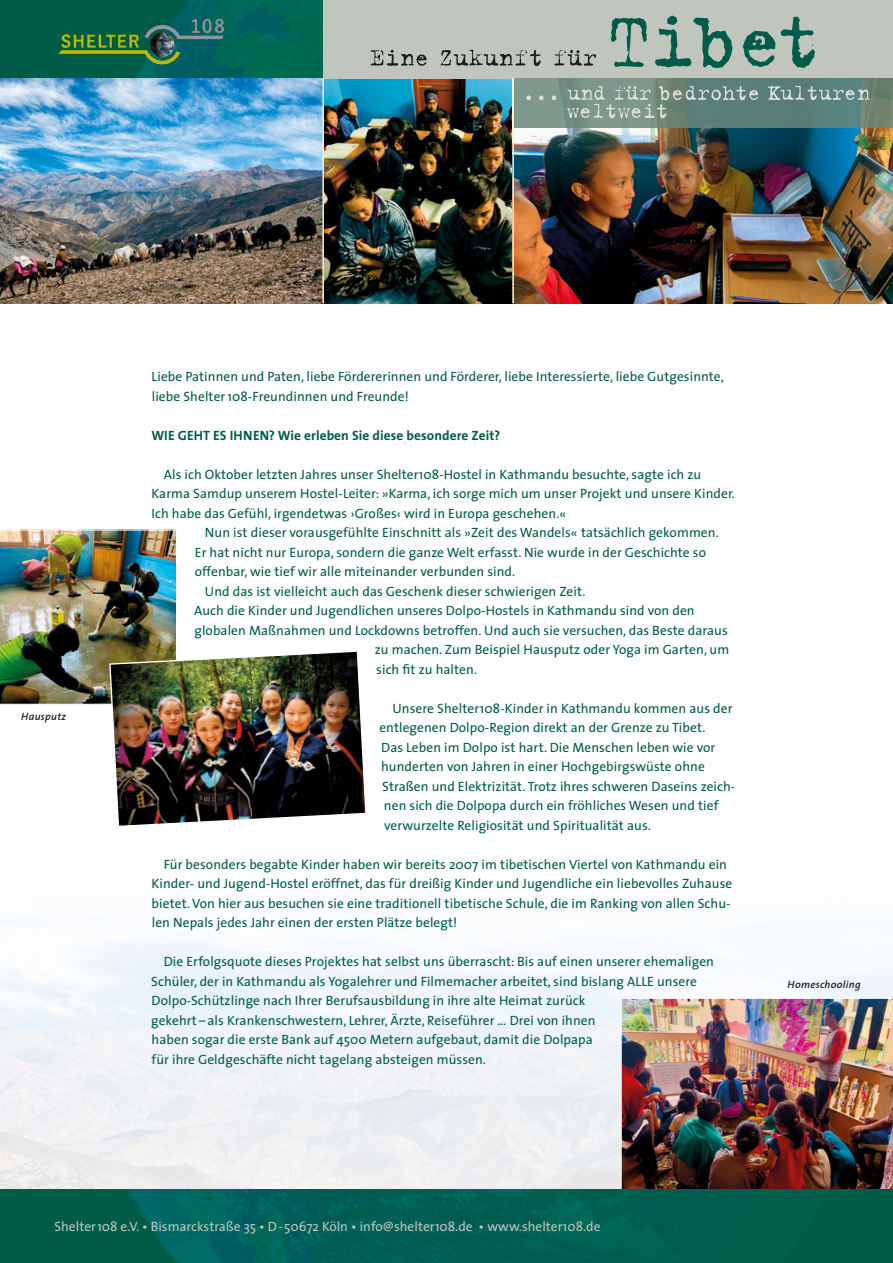
<style>
.page{position:relative;width:893px;height:1263px;background:#fff}
.page>*{position:absolute;margin:0;border:0;box-sizing:border-box;transform-origin:0 0}
.t1{font:13.5px/19.5px "The Sans";letter-spacing:.005em;color:#005c48}
.t2{font:13.5px "The Sans";color:#c0c5be}
.t3{font:700 13.5px "The Sans";letter-spacing:.005em;color:#005c48}
.t4{font:italic 600 10.5px "The Sans";letter-spacing:.03em;color:#1d1d1b}
</style>
<div class="page">
<img style="left:621px;top:998px;width:272px;height:191px">
<img style="left:0;top:1189px;width:893px;height:74px">
<img style="left:3px;top:0;width:320px;height:78px">
<img style="left:0;top:78px;width:512px;height:225px">
<div style="left:323px;top:0;width:570px;height:78px;background:#c0c5be"></div>
<svg style="left:611px;top:15px;width:204px;height:53px"></svg>
<svg style="left:371px;top:50px;width:225px;height:16px"></svg>
<img style="left:55px;top:3px;width:180px;height:72px">
<img style="left:514px;top:128px;width:379px;height:175px">
<svg style="left:514px;top:78px;width:379px;height:50px;background:#6b887c"></svg>
<svg style="left:526px;top:86px;width:343px;height:32px;background:#77938a"></svg>
<hr style="left:322px;top:78px;width:2px;height:225px;background:#f2f1d6">
<hr style="left:512px;top:78px;width:2px;height:225px;background:#f2f1d6">
<img style="left:0;top:529px;width:177px;height:176px">
<img style="left:109px;top:650px;width:257px;height:176px">
<p class="t4" style="left:21px;top:708px;width:46px">Hausputz</p>
<p class="t1" style="left:152px;top:366px;width:574px">Liebe Patinnen und Paten, liebe Fördererinnen und Förderer, liebe Interessierte, liebe Gutgesinnte, liebe Shelter 108-Freundinnen und Freunde!</p>
<p class="t3" style="left:151px;top:424px;width:350px">WIE GEHT ES IHNEN? Wie erleben Sie diese besondere Zeit?</p>
<p class="t1" style="left:152px;top:464px;width:585px;text-indent:12px">Als ich Oktober letzten Jahres unser Shelter108-Hostel in Kathmandu besuchte, sagte ich zu<br>Karma Samdup unserem Hostel-Leiter: »Karma, ich sorge mich um unser Projekt und unsere Kinder.<br>Ich habe das Gefühl, irgendetwas ›Großes‹ wird in Europa geschehen.«</p>
<p class="t1" style="left:205px;top:522px;width:515px">Nun ist dieser vorausgefühlte Einschnitt als »Zeit des Wandels« tatsächlich gekommen.</p>
<p class="t1" style="left:195px;top:542px;width:513px">Er hat nicht nur Europa, sondern die ganze Welt erfasst. Nie wurde in der Geschichte so</p>
<p class="t1" style="left:195px;top:561px;width:322px">offenbar, wie tief wir alle miteinander verbunden sind.</p>
<p class="t1" style="left:205px;top:581px;width:382px">Und das ist vielleicht auch das Geschenk dieser schwierigen Zeit.</p>
<p class="t1" style="left:194px;top:600px;width:502px">Auch die Kinder und Jugendlichen unseres Dolpo-Hostels in Kathmandu sind von den</p>
<p class="t1" style="left:194px;top:620px;width:535px">globalen Maßnahmen und Lockdowns betroffen. Und auch sie versuchen, das Beste daraus</p>
<p class="t1" style="left:375px;top:639px;width:356px">zu machen. Zum Beispiel Hausputz oder Yoga im Garten, um</p>
<p class="t1" style="left:376px;top:659px;width:102px">sich fit zu halten.</p>
<p class="t1" style="left:393px;top:698px;width:341px">Unsere Shelter108-Kinder in Kathmandu kommen aus der</p>
<p class="t1" style="left:379px;top:717px;width:328px">entlegenen Dolpo-Region direkt an der Grenze zu Tibet.</p>
<p class="t1" style="left:381px;top:737px;width:336px">Das Leben im Dolpo ist hart. Die Menschen leben wie vor</p>
<p class="t1" style="left:381px;top:756px;width:325px">hunderten von Jahren in einer Hochgebirgswüste ohne</p>
<p class="t1" style="left:382px;top:776px;width:355px">Straßen und Elektrizität. Trotz ihres schweren Daseins zeich-</p>
<p class="t1" style="left:384px;top:795px;width:336px">nen sich die Dolpopa durch ein fröhliches Wesen und tief</p>
<p class="t1" style="left:384px;top:815px;width:268px">verwurzelte Religiosität und Spiritualität aus.</p>
<p class="t1" style="left:152px;top:854px;width:582px;text-indent:12px">Für besonders begabte Kinder haben wir bereits 2007 im tibetischen Viertel von Kathmandu ein Kinder- und Jugend-Hostel eröffnet, das für dreißig Kinder und Jugendliche ein liebevolles Zuhause bietet. Von hier aus besuchen sie eine traditionell tibetische Schule, die im Ranking von allen Schu&shy;len Nepals jedes Jahr einen der ersten Plätze belegt!</p>
<p class="t1" style="left:151px;top:951px;width:564px;text-indent:13px">Die Erfolgsquote dieses Projektes hat selbst uns überrascht: Bis auf einen unserer ehemaligen Schüler, der in Kathmandu als Yogalehrer und Filmemacher arbeitet, sind bislang ALLE unsere Dolpo-Schützlinge nach Ihrer Berufsausbildung in ihre alte Heimat zurück<br>gekehrt – als Krankenschwestern, Lehrer, Ärzte, Reiseführer … Drei von ihnen<br>haben sogar die erste Bank auf 4500 Metern aufgebaut, damit die Dolpapa<br>für ihre Geldgeschäfte nicht tagelang absteigen müssen.</p>
<p class="t4" style="left:788px;top:976px;width:75px">Homeschooling</p>
<p class="t2" style="left:54px;top:1215px;width:548px">Shelter108 e.V. • Bismarckstraße 35 • D-50672 Köln • info@shelter108.de • www.shelter108.de</p>
</div>
